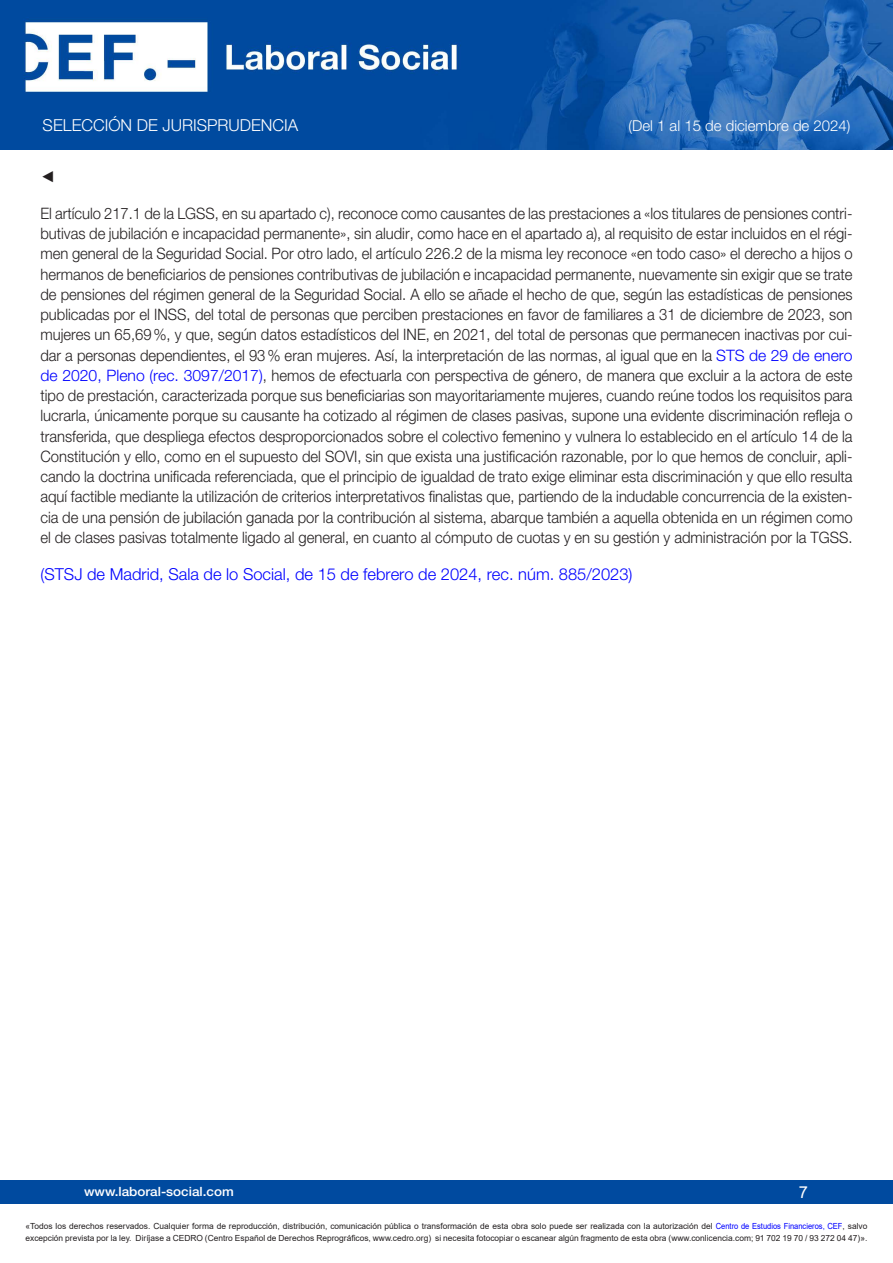
<style>
.page{position:relative;width:893px;height:1263px;background:#fff}
.page>*{position:absolute;margin:0;border:0;box-sizing:border-box;transform-origin:0 0}
.Contenido_nuevo{font:300 16.5px "Helvetica Neue LT Std";color:#00f}
.t1{font:300 16.5px "Helvetica Neue LT Std";color:#fff}
.t2{font:16.5px "Arial";color:#fff}
.Contenido_nuevo-2{font:300 15.75px/20.2px "Helvetica Neue LT Std";color:#231f20;text-align:justify;scale:.94 1}
.Contenido_nuevo-3{font:15.75px "Arial";color:#231f20;scale:.94 1}
.t3{font:300 15px "Helvetica Neue LT Std";color:#fff}
.t4{font:500 12.75px "Helvetica Neue LT Std";color:#fff;scale:1.06 1}
.t5{font:8.4px/12px "Arial";color:#231f20}
.s1{color:#00f}
</style>
<div class="page">
<div style="left:0;top:1180px;width:893px;height:23px;background:#004a9f"></div>
<img style="left:0;top:0;width:893px;height:149px">
<p class="t1" style="left:43px;top:115px;width:257px">SELECCIÓN DE JURISPRUDENCIA</p>
<p class="t3" style="left:628px;top:117px;width:224px">(Del 1 al 15 de diciembre de 2024)</p>
<p class="Contenido_nuevo-3" style="left:40px;top:165px;width:17px">◄</p>
<p class="Contenido_nuevo-2" style="left:40px;top:203px;width:866px">El artículo 217.1 de la LGSS, en su apartado c), reconoce como causantes de las prestaciones a «los titulares de pensiones contri&shy;butivas de jubilación e incapacidad permanente», sin aludir, como hace en el apartado a), al requisito de estar incluidos en el régi&shy;men general de la Seguridad Social. Por otro lado, el artículo 226.2 de la misma ley reconoce «en todo caso» el derecho a hijos o hermanos de beneficiarios de pensiones contributivas de jubilación e incapacidad permanente, nuevamente sin exigir que se trate de pensiones del régimen general de la Seguridad Social. A ello se añade el hecho de que, según las estadísticas de pensiones publicadas por el INSS, del total de personas que perciben prestaciones en favor de familiares a 31 de diciembre de 2023, son mujeres un 65,69%, y que, según datos estadísticos del INE, en 2021, del total de personas que permanecen inactivas por cui&shy;dar a personas dependientes, el 93% eran mujeres. Así, la interpretación de las normas, al igual que en la <span class="s1">STS de 29 de enero de 2020, Pleno (rec. 3097/2017)</span>, hemos de efectuarla con perspectiva de género, de manera que excluir a la actora de este tipo de prestación, caracterizada porque sus beneficiarias son mayoritariamente mujeres, cuando reúne todos los requisitos para lucrarla, únicamente porque su causante ha cotizado al régimen de clases pasivas, supone una evidente discriminación refleja o transferida, que despliega efectos desproporcionados sobre el colectivo femenino y vulnera lo establecido en el artículo 14 de la Constitución y ello, como en el supuesto del SOVI, sin que exista una justificación razonable, por lo que hemos de concluir, apli&shy;cando la doctrina unificada referenciada, que el principio de igualdad de trato exige eliminar esta discriminación y que ello resulta aquí factible mediante la utilización de criterios interpretativos finalistas que, partiendo de la indudable concurrencia de la existen&shy;cia de una pensión de jubilación ganada por la contribución al sistema, abarque también a aquella obtenida en un régimen como el de clases pasivas totalmente ligado al general, en cuanto al cómputo de cuotas y en su gestión y administración por la TGSS.</p>
<p class="Contenido_nuevo" style="left:40px;top:564px;width:594px">(STSJ de Madrid, Sala de lo Social, de 15 de febrero de 2024, rec. núm. 885/2023)</p>
<p class="t4" style="left:84px;top:1184px;width:143px">www.laboral-social.com</p>
<p class="t2" style="left:799px;top:1180px;width:11px">7</p>
<p class="t5" style="left:26px;top:1220px;width:843px">«Todos los derechos reservados. Cualquier forma de reproducción, distribución, comunicación pública o transformación de esta obra solo puede ser realizada con la autorización del <span class="s1">Centro de Estudios Financieros, CEF</span>, salvo excepción prevista por la ley. Diríjase a CEDRO (Centro Español de Derechos Reprográficos, www.cedro.org) si necesita fotocopiar o escanear algún fragmento de esta obra (www.conlicencia.com; 91 702 19 70 / 93 272 04 47)».</p>
</div>
